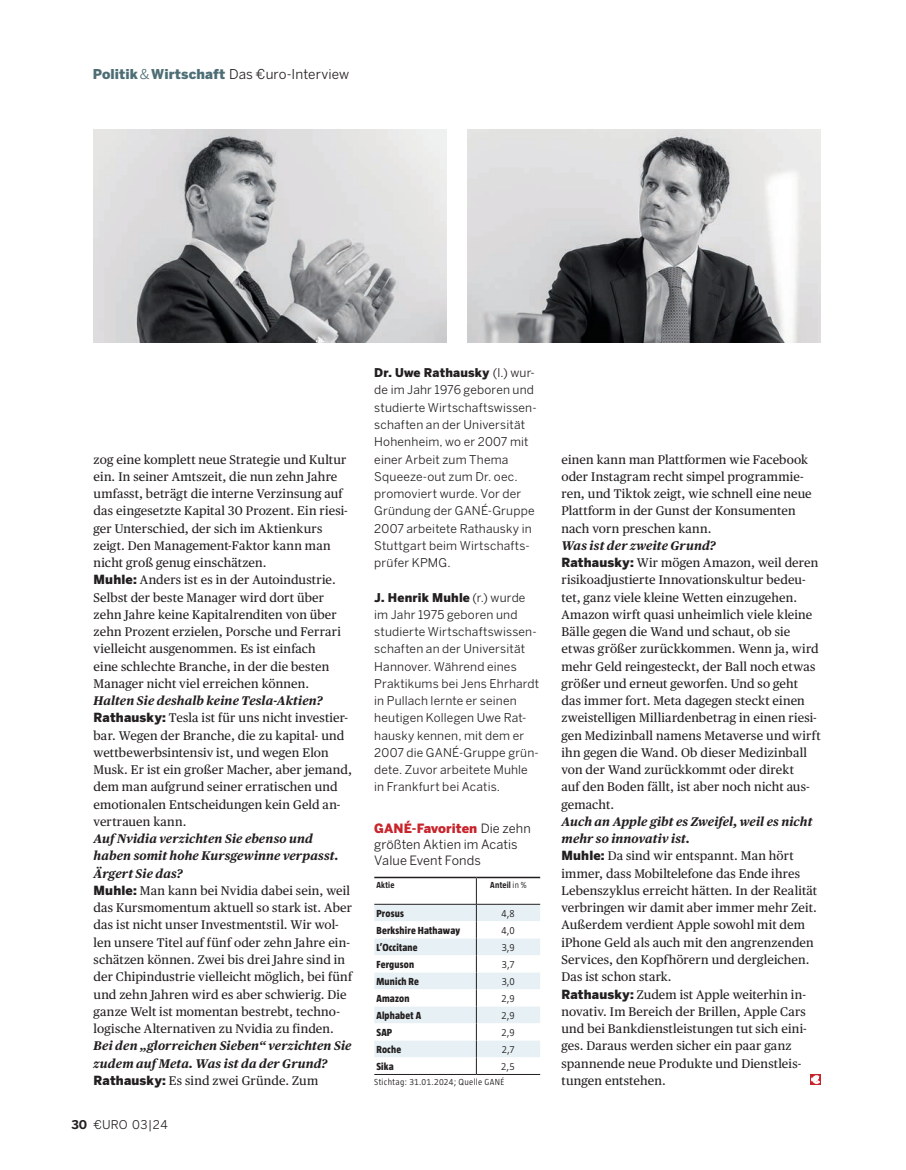
<style>
.page{position:relative;width:906px;height:1170px;background:#fff}
.page>*{position:absolute;margin:0;border:0;box-sizing:border-box;transform-origin:0 0}
.t1{font:900 13.5px "Benton Sans";letter-spacing:.01em;color:#4e6e75}
.t2{font:12.75px/15.8px "Benton Sans";letter-spacing:.005em;color:#231f20}
.t3{font:12.6px/17.2px "Publico Text";letter-spacing:.01em;color:#231f20}
.t4{font:italic 700 12.6px/17.2px "Publico Text";letter-spacing:.01em;color:#231f20}
.t5{font:12px/17.2px "Benton Sans";letter-spacing:.015em;color:#231f20}
.t6{font:800 10.5px "Taz";letter-spacing:.02em;color:#231f20;scale:.95 1}
.t7{font:300 10.5px "Taz";color:#231f20;scale:.95 1}
.t8{font:300 9px "Taz";letter-spacing:.04em;color:#231f20}
.t9{font:700 9px "Taz";letter-spacing:.025em;color:#231f20;scale:.95 1}
.s1{font-weight:400}
.s2{font-weight:400;color:#231f20}
.s3{font-family:"Benton Sans";font-weight:900}
.s4{font-weight:700;font-style:italic}
.s5{font-family:"Benton Sans";font-weight:900;font-style:normal}
.s6{font-weight:400;font-style:normal}
.s7{font-weight:700}
.s8{font-weight:900}
.s9{font-weight:900;color:#c8242b}
.s10{font-weight:300}
</style>
<div class="page">
<img style="left:468px;top:129px;width:353px;height:213px">
<img style="left:94px;top:129px;width:352px;height:213px">
<div style="left:810px;top:1074px;width:11px;height:10px;background:#c8242b"></div>
<svg style="left:811px;top:1075px;width:9px;height:9px"></svg>
<svg style="left:374px;top:878px;width:166px;height:196px"></svg>
<hr style="left:374px;top:1074px;width:102px;height:1px;background:#231f20">
<hr style="left:476px;top:1074px;width:64px;height:1px;background:#231f20">
<hr style="left:374px;top:876px;width:102px;height:2px;background:#231f20">
<hr style="left:476px;top:876px;width:64px;height:2px;background:#231f20">
<hr style="left:374px;top:903px;width:102px;height:1px;background:#231f20">
<hr style="left:476px;top:903px;width:64px;height:1px;background:#231f20">
<p class="t1" style="left:93px;top:66px;width:258px">Politik <span class="s1">&amp;</span> Wirtschaft <span class="s2">Das €uro-Interview</span></p>
<p class="t3" style="left:94px;top:449px;width:256px">zog eine komplett neue Strategie und Kultur ein. In seiner Amtszeit, die nun zehn Jahre umfasst, beträgt die interne Verzinsung auf das ein gesetzte Kapital 30 Prozent. Ein riesi&shy;ger Unterschied, der sich im Aktienkurs zeigt. Den Management-Faktor kann man nicht groß genug einschätzen.<br><span class="s3">Muhle:</span> Anders ist es in der Autoindustrie.<br>Selbst der beste Manager wird dort über zehn Jahre keine Kapitalrenditen von über zehn Prozent erzielen, Porsche und Ferrari vielleicht ausgenommen. Es ist einfach<br>eine schlechte Branche, in der die besten Manager nicht viel erreichen können.</p>
<p class="t3" style="left:94px;top:691px;width:260px"><span class="s4">Halten Sie deshalb keine Tesla-Aktien?<br></span><span class="s3">Rathausky:</span> Tesla ist für uns nicht investier&shy;bar. Wegen der Branche, die zu kapital- und wettbewerbsintensiv ist, und wegen Elon Musk. Er ist ein großer Macher, aber jemand, dem man aufgrund seiner erratischen und emotionalen Entscheidungen kein Geld an&shy;vertrauen kann.</p>
<p class="t3" style="left:94px;top:829px;width:260px"><span class="s4">Auf Nvidia verzichten Sie ebenso und haben somit hohe Kursgewinne verpasst.<br>Ärgert Sie das?<br></span><span class="s3">Muhle:</span> Man kann bei Nvidia dabei sein, weil das Kursmomentum aktuell so stark ist. Aber das ist nicht unser Investmentstil. Wir wol&shy;len unsere Titel auf fünf oder zehn Jahre ein&shy;schätzen können. Zwei bis drei Jahre sind in der Chipindustrie vielleicht möglich, bei fünf und zehn Jahren wird es aber schwierig. Die ganze Welt ist momentan bestrebt, techno&shy;logische Alternativen zu Nvidia zu finden.</p>
<p class="t4" style="left:94px;top:1036px;width:259px">Bei den „glorreichen Sieben“ verzichten Sie zudem auf Meta. Was ist da der Grund?<br><span class="s5">Rathausky:</span> <span class="s6">Es sind zwei Gründe. Zum</span></p>
<p class="t5" style="left:71px;top:1115px;width:98px"><span class="s7">30</span> €URO 03|24</p>
<p class="t5" style="left:374px;top:364px;width:164px"><span class="s8">Dr. Uwe Rathausky</span> (l.) wur&shy;de im Jahr 1976 geboren und studierte Wirtschaftswissen&shy;schaften an der Universität<br>Hohenheim, wo er 2007 mit einer Arbeit zum Thema<br>Squeeze-out zum Dr. oec. promoviert wurde. Vor der<br>Gründung der GANÉ-Gruppe<br>2007 arbeitete Rathausky in<br>Stuttgart beim Wirtschafts&shy;prüfer KPMG.</p>
<p class="t5" style="left:374px;top:588px;width:166px"><span class="s8">J. Henrik Muhle</span> (r.) wurde im Jahr 1975 geboren und studierte Wirtschaftswissen&shy;schaften an der Universität<br>Hannover. Während eines<br>Praktikums bei Jens Ehrhardt in Pullach lernte er seinen heutigen Kollegen Uwe Rat&shy;hausky kennen, mit dem er<br>2007 die GANÉ-Gruppe grün&shy;dete. Zuvor arbeitete Muhle in Frankfurt bei Acatis.</p>
<p class="t2" style="left:374px;top:821px;width:158px"><span class="s9">GANÉ-Favoriten</span> Die zehn größten Aktien im Acatis<br>Value Event Fonds</p>
<p class="t9" style="left:376px;top:878px;width:21px">Aktie</p>
<p class="t9" style="left:490px;top:878px;width:40px">Anteil <span class="s10">in %</span></p>
<p class="t6" style="left:376px;top:906px;width:30px">Prosus</p>
<p class="t7" style="left:501px;top:906px;width:15px">4,8</p>
<p class="t6" style="left:376px;top:923px;width:90px">Berkshire Hathaway</p>
<p class="t7" style="left:501px;top:923px;width:15px">4,0</p>
<p class="t6" style="left:376px;top:940px;width:45px">L’Occitane</p>
<p class="t7" style="left:502px;top:940px;width:15px">3,9</p>
<p class="t6" style="left:376px;top:957px;width:41px">Ferguson</p>
<p class="t7" style="left:502px;top:957px;width:15px">3,7</p>
<p class="t6" style="left:376px;top:974px;width:46px">Munich Re</p>
<p class="t7" style="left:502px;top:974px;width:15px">3,0</p>
<p class="t6" style="left:376px;top:991px;width:36px">Amazon</p>
<p class="t7" style="left:501px;top:991px;width:15px">2,9</p>
<p class="t6" style="left:376px;top:1008px;width:48px">Alphabet A</p>
<p class="t7" style="left:501px;top:1008px;width:15px">2,9</p>
<p class="t6" style="left:376px;top:1025px;width:18px">SAP</p>
<p class="t7" style="left:501px;top:1025px;width:15px">2,9</p>
<p class="t6" style="left:376px;top:1042px;width:28px">Roche</p>
<p class="t7" style="left:502px;top:1042px;width:15px">2,7</p>
<p class="t6" style="left:376px;top:1059px;width:20px">Sika</p>
<p class="t7" style="left:501px;top:1059px;width:16px">2,5</p>
<p class="t8" style="left:374px;top:1075px;width:131px">Stichtag: 31.01.2024; Quelle GANÉ</p>
<p class="t3" style="left:561px;top:449px;width:252px">einen kann man Plattformen wie Facebook oder Instagram recht simpel programmie&shy;ren, und Tiktok zeigt, wie schnell eine neue Plattform in der Gunst der Konsumenten nach vorn preschen kann.</p>
<p class="t3" style="left:561px;top:536px;width:261px"><span class="s4">Was ist der zweite Grund?<br></span><span class="s3">Rathausky:</span> Wir mögen Amazon, weil deren risikoadjustierte Innovationskultur bedeu&shy;tet, ganz viele kleine Wetten einzugehen.<br>Amazon wirft quasi unheimlich viele kleine Bälle gegen die Wand und schaut, ob sie etwas größer zurückkommen. Wenn ja, wird mehr Geld reingesteckt, der Ball noch etwas größer und erneut geworfen. Und so geht das immer fort. Meta dagegen steckt einen zweistelligen Milliardenbetrag in einen riesi&shy;gen Medizinball namens Metaverse und wirft ihn gegen die Wand. Ob dieser Medizinball von der Wand zurückkommt oder direkt<br>auf den Boden fällt, ist aber noch nicht aus&shy;gemacht.</p>
<p class="t3" style="left:561px;top:812px;width:257px"><span class="s4">Auch an Apple gibt es Zweifel, weil es nicht mehr so innovativ ist.<br></span><span class="s3">Muhle:</span> Da sind wir entspannt. Man hört immer, dass Mobiltelefone das Ende ihres Lebenszyklus erreicht hätten. In der Realität verbringen wir damit aber immer mehr Zeit.<br>Außerdem verdient Apple sowohl mit dem iPhone Geld als auch mit den angrenzenden Services, den Kopfhörern und dergleichen.<br>Das ist schon stark.<br><span class="s3">Rathausky:</span> Zudem ist Apple weiterhin in&shy;novativ. Im Bereich der Brillen, Apple Cars und bei Bankdienstleistungen tut sich eini&shy;ges. Daraus werden sicher ein paar ganz spannende neue Produkte und Dienstleis&shy;tungen entstehen.</p>
</div>
